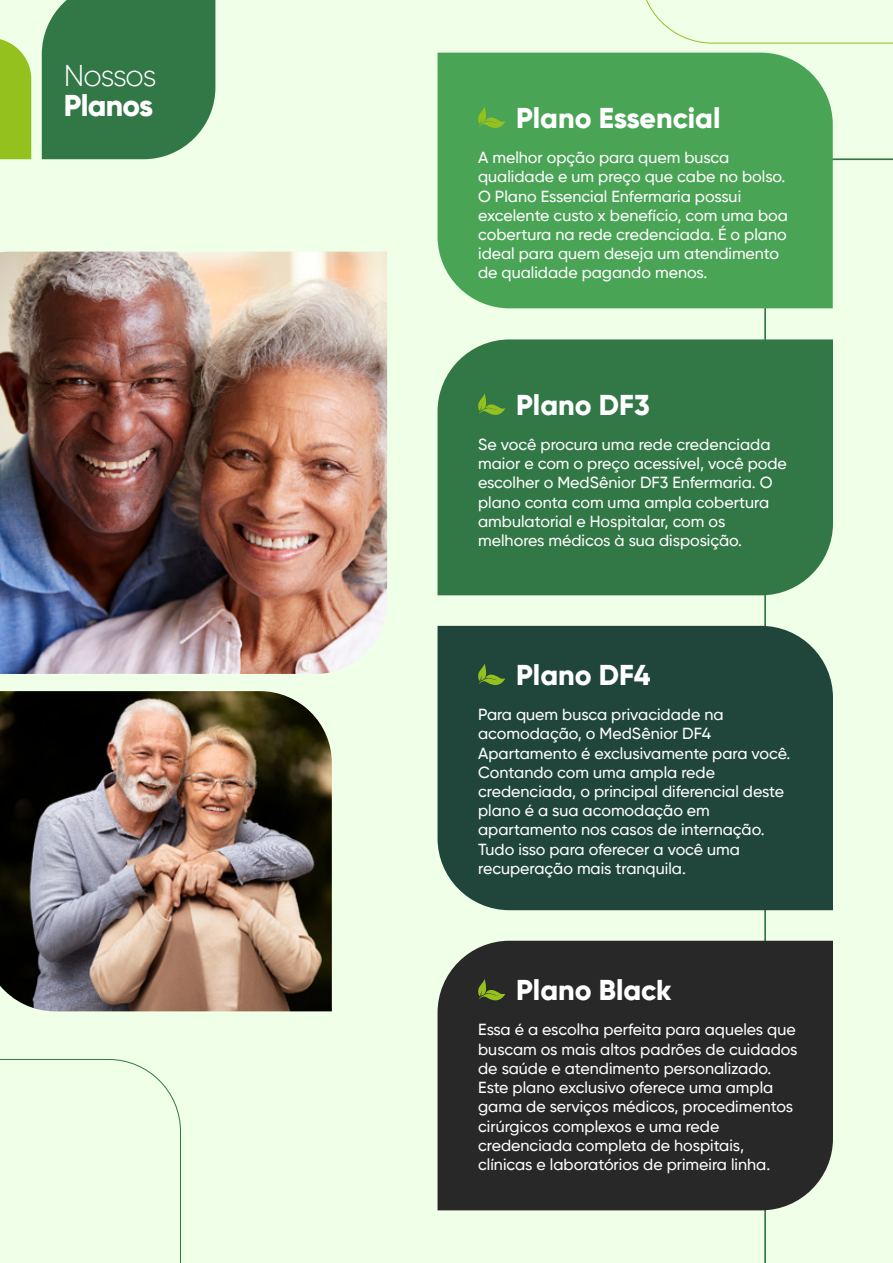
<style>
.page{position:relative;width:893px;height:1263px;background:#f0ffe7}
.page>*{position:absolute;margin:0;border:0;box-sizing:border-box;transform-origin:0 0}
.t1{font:300 30px "Gilroy";letter-spacing:-.035em;color:#fff}
.t2{font:800 30px "Gilroy";letter-spacing:-.025em;color:#fff}
.t3{font:800 28.65px "Gilroy";color:#fff}
.t4{font:500 16.05px/19.2px "Gilroy";color:#fff}
</style>
<div class="page">
<svg style="left:763px;top:158px;width:130px;height:1105px"></svg>
<div style="left:42px;top:0;width:173px;height:159px;background:#327746"></div>
<svg style="left:0;top:39px;width:31px;height:120px;background:#9cc630"></svg>
<svg style="left:646px;top:0;width:247px;height:44px"></svg>
<svg style="left:0;top:1059px;width:181px;height:204px"></svg>
<img style="left:0;top:252px;width:387px;height:422px">
<img style="left:0;top:691px;width:332px;height:320px">
<div style="left:438px;top:339px;width:395px;height:256px;background:#327746"></div>
<svg style="left:478px;top:393px;width:27px;height:23px"></svg>
<div style="left:438px;top:626px;width:395px;height:284px;background:#20463c"></div>
<svg style="left:478px;top:663px;width:27px;height:23px"></svg>
<div style="left:438px;top:941px;width:395px;height:269px;background:#282828"></div>
<svg style="left:478px;top:979px;width:27px;height:23px"></svg>
<div style="left:438px;top:53px;width:395px;height:255px;background:#4aa455"></div>
<svg style="left:478px;top:107px;width:27px;height:22px"></svg>
<h1 class="t1" style="left:64px;top:57px;width:94px">Nossos</h1>
<h1 class="t2" style="left:64px;top:87px;width:91px">Planos</h1>
<h2 class="t3" style="left:516px;top:100px;width:206px">Plano Essencial</h2>
<p class="t4" style="left:478px;top:148px;width:311px">A melhor opção para quem busca qualidade e um preço que cabe no bolso.<br>O Plano Essencial Enfermaria possui excelente custo x benefício, com uma boa cobertura na rede credenciada. É o plano ideal para quem deseja um atendimento de qualidade pagando menos.</p>
<h2 class="t3" style="left:516px;top:387px;width:135px">Plano DF3</h2>
<p class="t4" style="left:478px;top:435px;width:310px">Se você procura uma rede credenciada maior e com o preço acessível, você pode escolher o MedSênior DF3 Enfermaria. O plano conta com uma ampla cobertura ambulatorial e Hospitalar, com os melhores médicos à sua disposição.</p>
<h2 class="t3" style="left:516px;top:657px;width:136px">Plano DF4</h2>
<p class="t4" style="left:478px;top:705px;width:314px">Para quem busca privacidade na acomodação, o MedSênior DF4<br>Apartamento é exclusivamente para você.<br>Contando com uma ampla rede credenciada, o principal diferencial deste plano é a sua acomodação em apartamento nos casos de internação.<br>Tudo isso para oferecer a você uma recuperação mais tranquila.</p>
<h2 class="t3" style="left:516px;top:972px;width:157px">Plano Black</h2>
<p class="t4" style="left:478px;top:1020px;width:321px">Essa é a escolha perfeita para aqueles que buscam os mais altos padrões de cuidados de saúde e atendimento personalizado.<br>Este plano exclusivo oferece uma ampla gama de serviços médicos, procedimentos cirúrgicos complexos e uma rede credenciada completa de hospitais, clínicas e laboratórios de primeira linha.</p>
</div>
